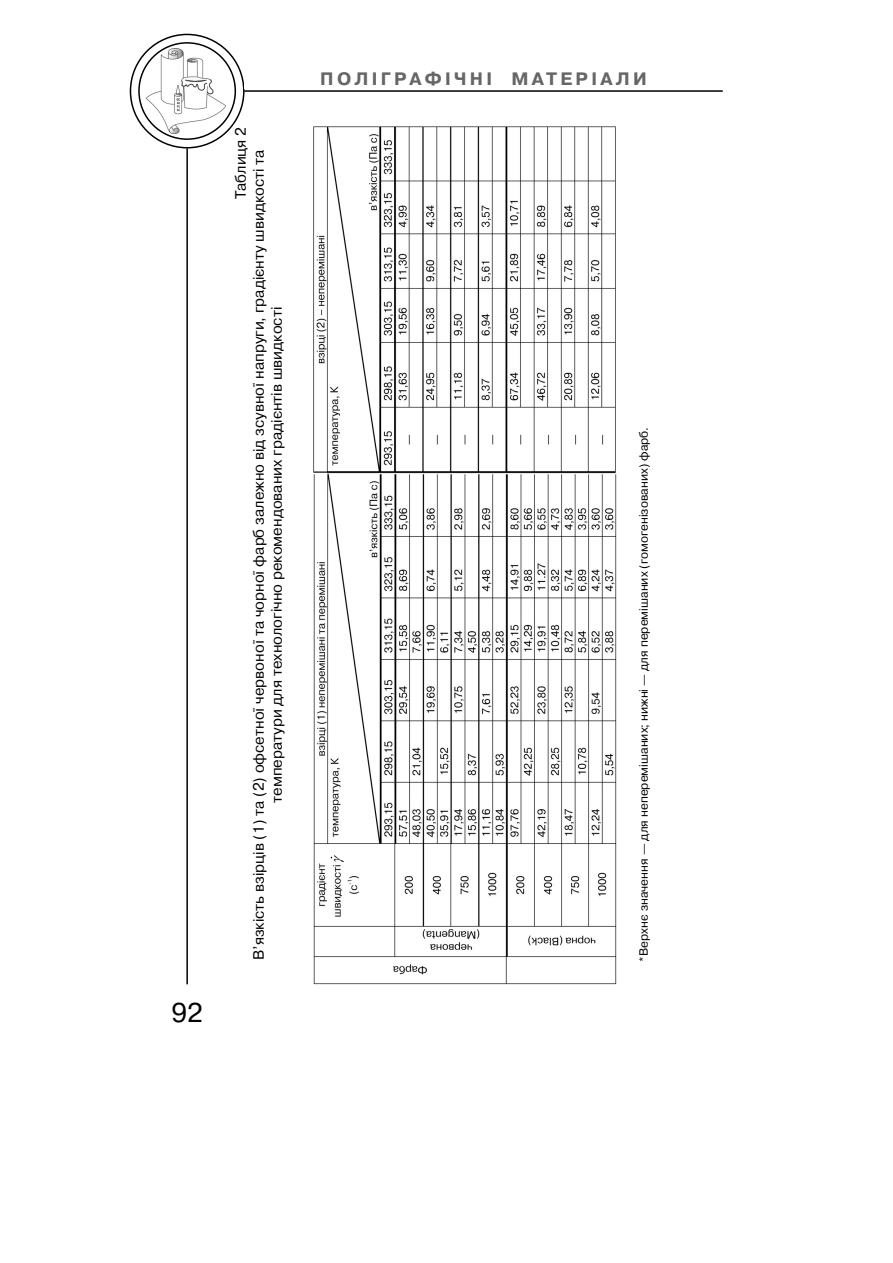
<style>
.page{position:relative;width:893px;height:1263px;background:#fff}
.page>*{position:absolute;margin:0;border:0;box-sizing:border-box;transform-origin:0 0}
.t1{font:27px "Pragmatica C";color:#000}
.t2{font:700 18px "Pragmatica C";letter-spacing:.18em;color:#666}
.t3{font:15px "Pragmatica C";color:#000}
.t4{font:12px "Pragmatica C";color:#000}
</style>
<div class="page">
<hr style="left:244px;top:90px;width:479px;height:2px;background:#000">
<hr style="left:186px;top:148px;width:2px;height:836px;background:#000">
<svg style="left:130px;top:34px;width:115px;height:115px"></svg>
<div style="left:244px;top:59px;width:479px;height:30px;background:#fff"></div>
<img style="left:313px;top:126px;width:304px;height:858px">
<div style="left:234px;top:125px;width:68px;height:859px;background:#fff"></div>
<h1 class="t1" style="left:171px;top:1003px;width:33px">92</h1>
<p class="t3" style="left:235px;top:199px;width:73px;rotate:-90deg">Таблиця 2</p>
<p class="t3" style="left:253px;top:960px;width:813px;rotate:-90deg">В’язкість взірців (1) та (2) офсетної червоної та чорної фарб залежно від зсувної напруги, градієнту швидкості та</p>
<p class="t3" style="left:271px;top:803px;width:497px;rotate:-90deg">температури для технологічно рекомендованих градієнтів швидкості</p>
<p class="t2" style="left:320px;top:72px;width:328px">ПОЛІГРАФІЧНІ МАТЕРІАЛИ</p>
<p class="t4" style="left:639px;top:962px;width:536px;rotate:-90deg">*Верхнє значення — для неперемішаних; нижні — для перемішаних (гомогенізованих) фарб.</p>
</div>
